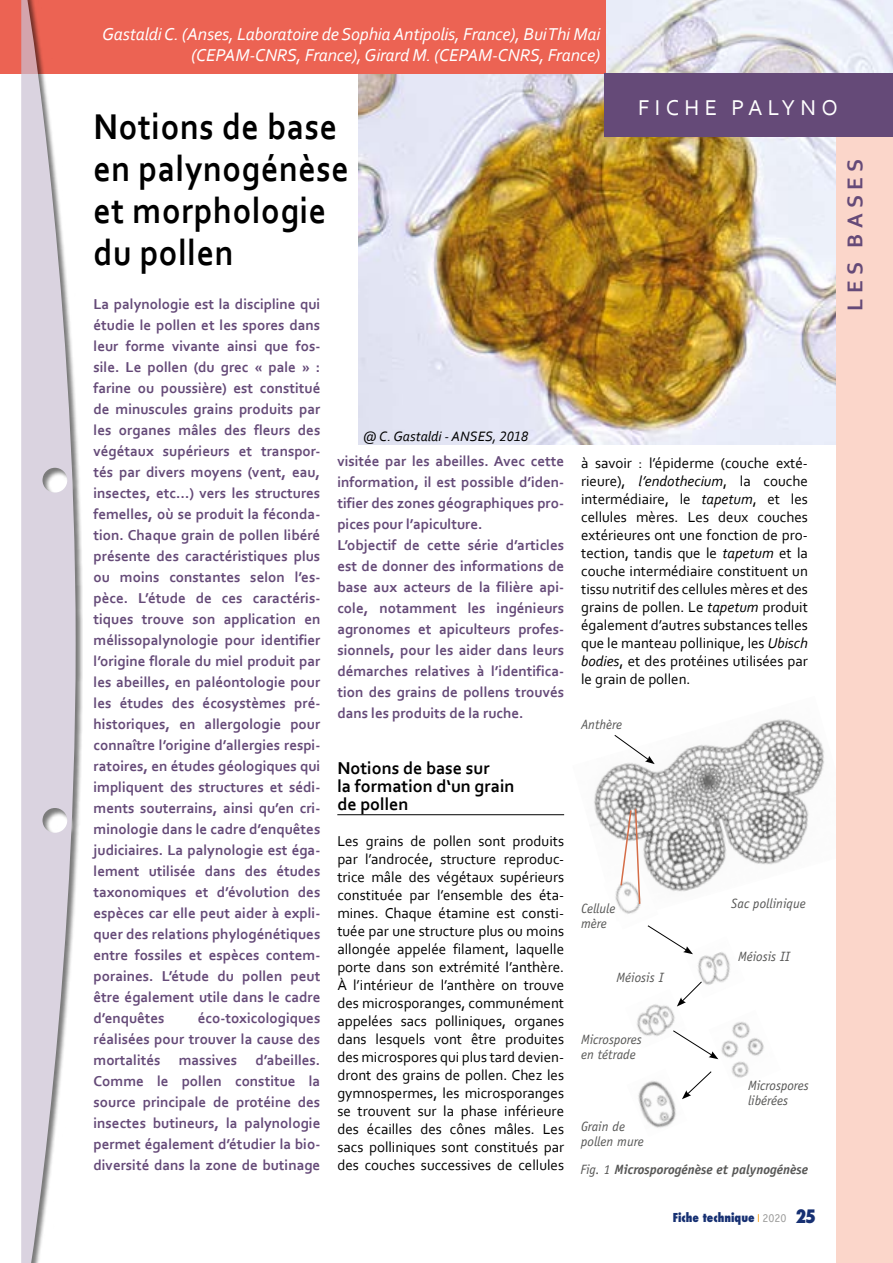
<style>
.page{position:relative;width:893px;height:1263px;background:#fff}
.page>*{position:absolute;margin:0;border:0;box-sizing:border-box;transform-origin:0 0}
.t1{font:700 37.5px/42px "Corbel";letter-spacing:.02em;color:#000;scale:.9 1}
.t2{font:22.5px "Corbel";letter-spacing:.24em;color:#fff}
.t3{font:700 22.5px "Corbel";letter-spacing:.24em;color:#654a78}
.t4{font:italic 18px/21px "Corbel";letter-spacing:-.01em;color:#fff;text-align:right}
.t5{font:700 18px/18px "Corbel";color:#000}
.t6{font:700 15px/21px "Corbel";color:#654a78;text-align:justify}
.t7{font:15px/18px "Corbel";color:#000;text-align:justify}
.t8{font:italic 14.25px "Corbel";color:#000}
.t9{font:italic 13.5px/15px "Officina Sans";color:#575756}
.t10{font:italic 700 13.5px "Officina Sans";color:#575756}
.t11{font:800 condensed 12px "Futura";color:#163072}
.s1{font-style:italic}
.s2{font-weight:400}
.s3{font-family:"Officina Sans";font-weight:400;font-stretch:normal;color:#9d9d9c}
.s4{font-size:18px}
</style>
<div class="page">
<img style="left:594px;top:719px;width:231px;height:173px">
<img style="left:638px;top:1081px;width:45px;height:47px">
<img style="left:603px;top:868px;width:55px;height:46px">
<img style="left:692px;top:952px;width:38px;height:33px">
<img style="left:637px;top:1004px;width:41px;height:32px">
<img style="left:717px;top:1022px;width:47px;height:56px">
<svg style="left:614px;top:734px;width:41px;height:30px"></svg>
<svg style="left:647px;top:925px;width:46px;height:29px"></svg>
<svg style="left:677px;top:981px;width:25px;height:25px"></svg>
<svg style="left:672px;top:1030px;width:46px;height:29px"></svg>
<svg style="left:682px;top:1071px;width:30px;height:28px"></svg>
<svg style="left:619px;top:807px;width:22px;height:98px"></svg>
<img style="left:358px;top:0;width:535px;height:444px">
<div style="left:0;top:0;width:606px;height:73px;background:#ec6353"></div>
<div style="left:836px;top:137px;width:57px;height:1126px;background:#fbd6ca"></div>
<div style="left:22px;top:0;width:61px;height:1263px;background:#000;opacity:.75"></div>
<svg style="left:21px;top:0;width:55px;height:1263px;fill:#dad3e0"></svg>
<div style="left:605px;top:73px;width:288px;height:64px;background:#654a78"></div>
<hr style="left:337px;top:814px;width:227px;height:1px;background:#000">
<p class="t4" style="left:102px;top:23px;width:500px">Gastaldi C. (Anses, Laboratoire de Sophia Antipolis, France), Bui Thi Mai (CEPAM-CNRS, France), Girard M. (CEPAM-CNRS, France)</p>
<h1 class="t1" style="left:94px;top:105px;width:285px">Notions de base en palynogénèse et morphologie du pollen</h1>
<p class="t6" style="left:94px;top:293px;width:228px">La palynologie est la discipline qui étudie le pollen et les spores dans leur forme vivante ainsi que fos&shy;sile. Le pollen (du grec « pale » : farine ou poussière) est constitué de minuscules grains produits par les organes mâles des fleurs des végétaux supérieurs et transpor&shy;tés par divers moyens (vent, eau, insectes, etc…) vers les structures femelles, où se produit la féconda&shy;tion. Chaque grain de pollen libéré présente des caractéristiques plus ou moins constantes selon l’es&shy;pèce. L’étude de ces caractéris&shy;tiques trouve son application en mélissopalynologie pour identifier l’origine florale du miel produit par les abeilles, en paléontologie pour les études des écosystèmes pré&shy;historiques, en allergologie pour connaître l’origine d’allergies respi&shy;ratoires, en études géologiques qui impliquent des structures et sédi&shy;ments souterrains, ainsi qu’en cri&shy;minologie dans le cadre d’enquêtes judiciaires. La palynologie est éga&shy;lement utilisée dans des études taxonomiques et d’évolution des espèces car elle peut aider à expli&shy;quer des relations phylogénétiques entre fossiles et espèces contem&shy;poraines. L’étude du pollen peut être également utile dans le cadre d’enquêtes</p>
<p class="t8" style="left:363px;top:428px;width:167px">@ C. Gastaldi - ANSES, 2018</p>
<p class="t6" style="left:337px;top:450px;width:228px;text-align:left">visitée par les abeilles. Avec cette information, il est possible d’iden&shy;tifier des zones géographiques pro&shy;pices pour l’apiculture.<br>L’objectif de cette série d’articles est de donner des informations de base aux acteurs de la filière api&shy;cole, notamment les ingénieurs agronomes et apiculteurs profes&shy;sionnels, pour les aider dans leurs démarches relatives à l’identifica&shy;tion des grains de pollens trouvés dans les produits de la ruche.</p>
<p class="t5" style="left:337px;top:759px;width:179px">Notions de base sur<br>la formation d‘un grain de pollen</p>
<p class="t7" style="left:337px;top:832px;width:228px">Les grains de pollen sont produits par l’androcée, structure reproduc&shy;trice mâle des végétaux supérieurs constituée par l’ensemble des éta&shy;mines. Chaque étamine est consti&shy;tuée par une structure plus ou moins allongée appelée filament, laquelle porte dans son extrémité l’anthère.<br>À l’intérieur de l’anthère on trouve des microsporanges, communément appelées sacs polliniques, organes dans lesquels vont être produites des microspores qui plus tard devien&shy;dront des grains de pollen. Chez les gymnospermes, les microsporanges se trouvent sur la phase inférieure des écailles des cônes mâles. Les sacs polliniques sont constitués par des couches successives de cellules</p>
<p class="t6" style="left:94px;top:1007px;width:228px;text-indent:104px">éco-toxicologiques réalisées pour trouver la cause des mortalités massives d’abeilles.<br>Comme le pollen constitue la source principale de protéine des insectes butineurs, la palynologie permet également d’étudier la bio&shy;diversité dans la zone de butinage</p>
<h2 class="t2" style="left:638px;top:94px;width:201px">FICHE PALYNO</h2>
<h2 class="t3" style="left:841px;top:311px;width:154px;rotate:-90deg">LES BASES</h2>
<p class="t7" style="left:581px;top:454px;width:228px">à savoir : l’épiderme (couche exté&shy;rieure), <span class="s1">l’endothecium</span>, la couche intermédiaire, le <span class="s1">tapetum</span>, et les cellules mères. Les deux couches extérieures ont une fonction de pro&shy;tection, tandis que le <span class="s1">tapetum</span> et la couche intermédiaire constituent un tissu nutritif des cellules mères et des grains de pollen. Le <span class="s1">tapetum</span> produit également d’autres substances telles que le manteau pollinique, les <span class="s1">Ubisch bodies</span>, et des protéines utilisées par le grain de pollen.</p>
<p class="t9" style="left:581px;top:717px;width:43px">Anthère</p>
<p class="t9" style="left:581px;top:901px;width:36px">Cellule mère</p>
<p class="t9" style="left:616px;top:970px;width:49px">Méiosis I</p>
<p class="t9" style="left:581px;top:1032px;width:62px">Microspores en tétrade</p>
<p class="t9" style="left:581px;top:1119px;width:64px">Grain de pollen mure</p>
<p class="t9" style="left:731px;top:896px;width:76px">Sac pollinique</p>
<p class="t9" style="left:738px;top:949px;width:54px">Méiosis II</p>
<p class="t9" style="left:748px;top:1078px;width:62px">Microspores libérées</p>
<p class="t10" style="left:580px;top:1161px;width:229px"><span class="s2">Fig. 1</span> Microsporogénèse et palynogénèse</p>
<p class="t11" style="left:673px;top:1210px;width:145px">Fiche technique <sup>|</sup> <span class="s3">2020</span> <span class="s4">25</span></p>
</div>
